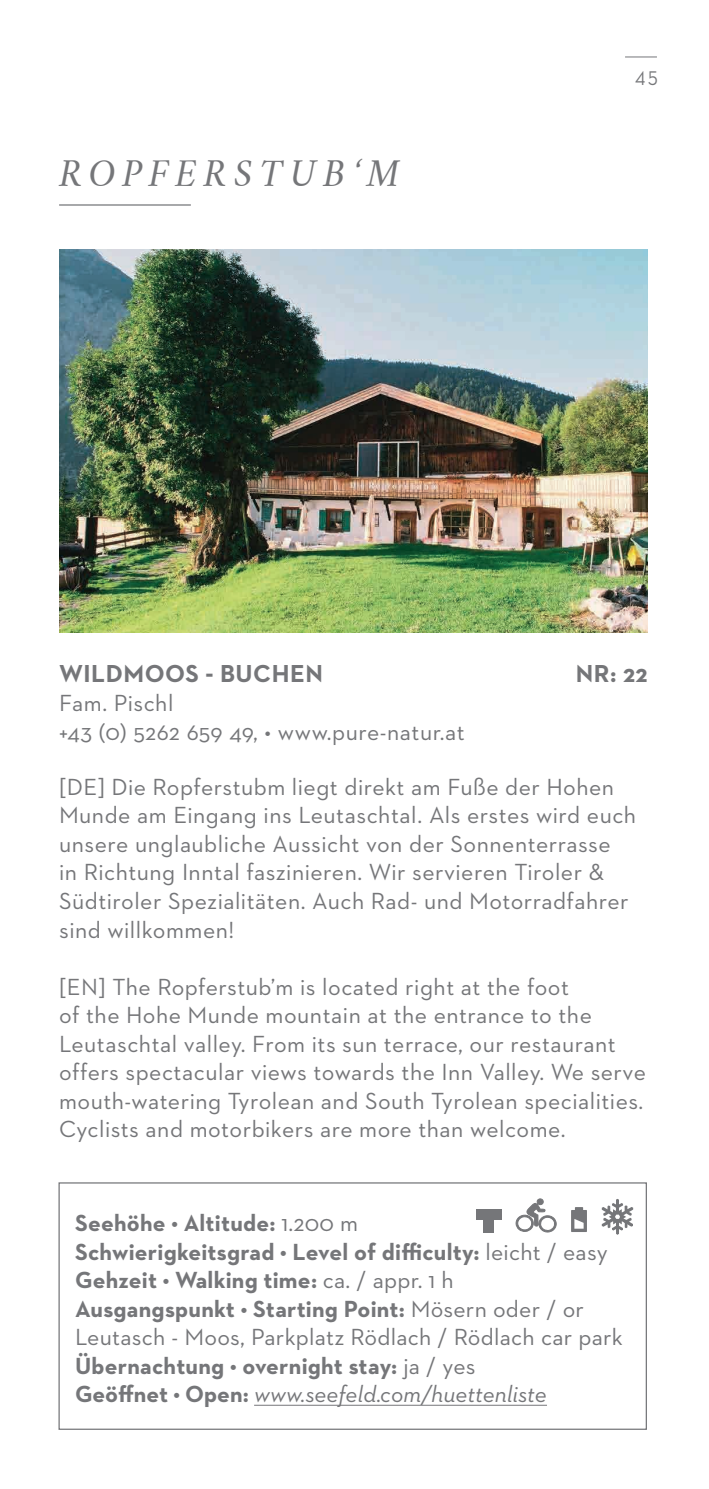
<style>
.page{position:relative;width:709px;height:1489px;background:#fff}
.page>*{position:absolute;margin:0;border:0;box-sizing:border-box;transform-origin:0 0}
.t1{font:italic 35px "Crimson Text";letter-spacing:.2em;color:#757679}
.t2{font:700 25px "Neutraface 2 Text";letter-spacing:.02em;color:#757679}
.t3{font:23.75px/28.5px "Neutraface 2 Text";letter-spacing:.02em;color:#757679}
.t4{font:700 23.75px/28.5px "Neutraface 2 Text";letter-spacing:.01em;color:#757679}
.t5{font:20.25px "Neutraface 2 Text";color:#757679;scale:.87 1}
.s1{font-weight:400}
.s2{font-weight:400;font-style:italic}
</style>
<div class="page">
<hr style="left:625px;top:57px;width:32px;height:1px;background:#757679">
<hr style="left:59px;top:204px;width:132px;height:2px;background:#757679">
<img style="left:59px;top:250px;width:588px;height:382px">
<div style="left:58px;top:1182px;width:589px;height:247px;border:1px solid #757679"></div>
<hr style="left:254px;top:1404px;width:293px;height:1px;background:#757679">
<svg style="left:571px;top:1207px;width:16px;height:24px"></svg>
<svg style="left:516px;top:1198px;width:40px;height:33px"></svg>
<svg style="left:602px;top:1199px;width:31px;height:35px"></svg>
<div style="left:476px;top:1209px;width:25px;height:11px;background:#757679"></div>
<div style="left:483px;top:1209px;width:11px;height:23px;background:#757679"></div>
<h1 class="t1" style="left:59px;top:153px;width:342px">ROPFERSTUB‘M</h1>
<p class="t5" style="left:635px;top:65px;width:27px">45</p>
<p class="t2" style="left:59px;top:658px;width:265px">WILDMOOS - BUCHEN</p>
<p class="t2" style="left:575px;top:658px;width:73px">NR: 22</p>
<p class="t3" style="left:59px;top:688px;width:407px">Fam. Pischl<br>+43 (0) 5262 659 49, • www.pure-natur.at</p>
<p class="t3" style="left:59px;top:772px;width:578px">[DE] Die Ropferstubm liegt direkt am Fuße der Hohen Munde am Eingang ins Leutaschtal. Als erstes wird euch unsere unglaubliche Aussicht von der Sonnenterrasse<br>in Richtung Inntal faszinieren. Wir servieren Tiroler &amp; Südtiroler Spezialitäten. Auch Rad- und Motorradfahrer sind willkommen!</p>
<p class="t3" style="left:59px;top:971px;width:588px">[EN] The Ropferstub’m is located right at the foot<br>of the Hohe Munde mountain at the entrance to the Leutaschtal valley. From its sun terrace, our restaurant offers spectacular views towards the Inn Valley. We serve mouth-watering Tyrolean and South Tyrolean specialities.<br>Cyclists and motorbikers are more than welcome.</p>
<p class="t4" style="left:75px;top:1208px;width:549px">Seehöhe • Altitude: <span class="s1">1.200 m<br></span>Schwierigkeitsgrad • Level of difficulty: <span class="s1">leicht / easy </span>Gehzeit • Walking time: <span class="s1">ca. / appr. 1 h<br></span>Ausgangspunkt • Starting Point: <span class="s1">Mösern oder / or Leutasch - Moos, Parkplatz Rödlach / Rödlach car park </span>Übernachtung • overnight stay: <span class="s1">ja / yes<br></span>Geöffnet • Open: <span class="s2">www.seefeld.com/huettenliste</span></p>
</div>
